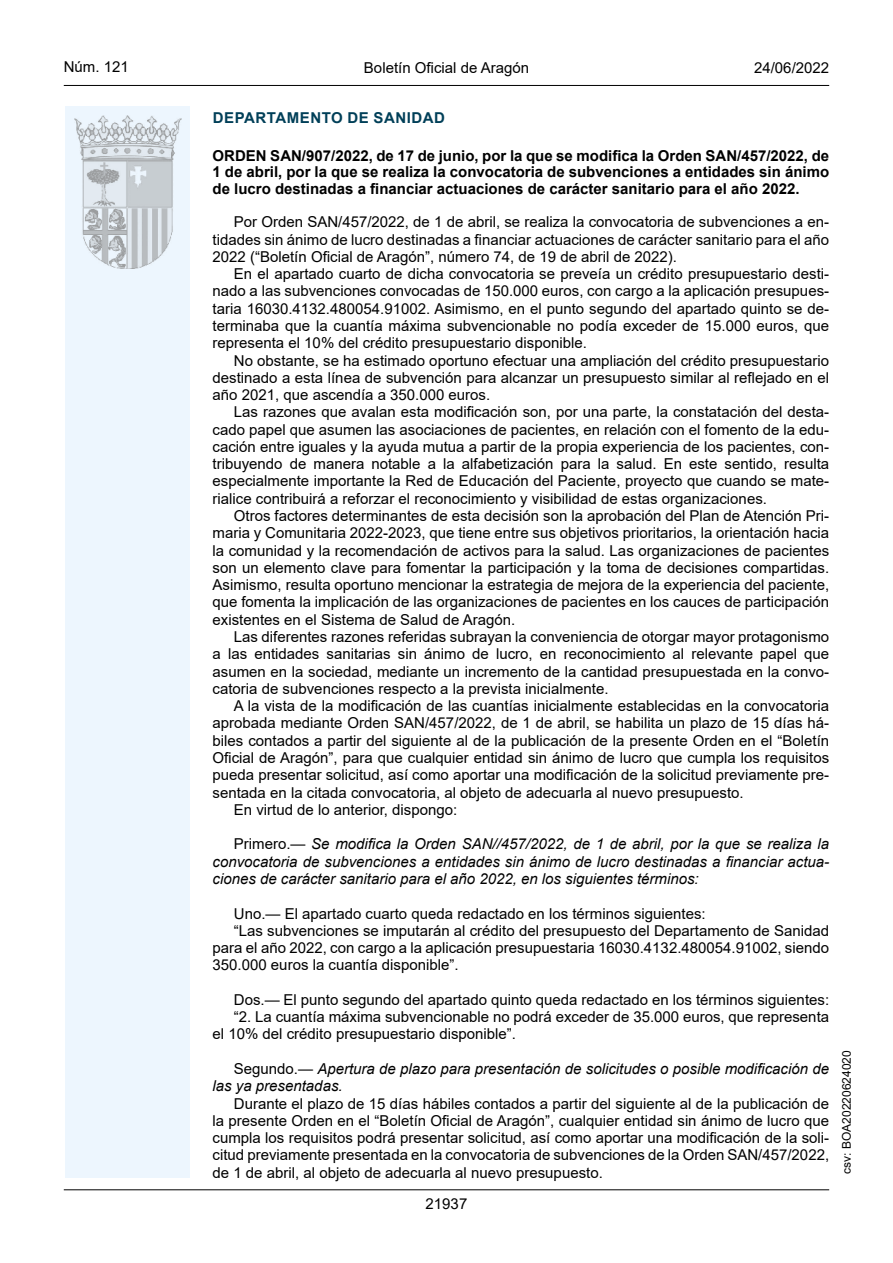
<style>
.page{position:relative;width:893px;height:1263px;background:#fff}
.page>*{position:absolute;margin:0;border:0;box-sizing:border-box;transform-origin:0 0}
.inicio_de_parrafo{font:15px/17.2px "Arial";color:#000;text-align:justify}
.inicio_de_parrafo-2{font:italic 15px/17.2px "Arial";color:#000;text-align:justify}
.Titulo_text{font:700 15px/16.5px "Arial";color:#000;text-align:justify}
.estilo_head-c{font:15px "Arial";color:#000}
.emisor_text{font:15px "Arial Bold MT2";letter-spacing:.035em;color:#003f58}
.estilo_head-d{font:15px "Arial MT2";color:#000}
.estilo_head-i{font:15px "Arial MT2";color:#000}
.numero_pagina{font:15px "Arial MT2";color:#000}
.estilo_head-i-2{font:12px "Arial MT2";color:#000}
.s1{font-style:normal}
</style>
<div class="page">
<div style="left:65px;top:106px;width:125px;height:1072px;background:#edf6fe"></div>
<img style="left:75px;top:115px;width:106px;height:153px">
<hr style="left:64px;top:85px;width:765px;height:1px;background:#000">
<hr style="left:64px;top:1189px;width:765px;height:1px;background:#000">
<p class="estilo_head-i" style="left:64px;top:57px;width:67px">Núm. 121</p>
<p class="estilo_head-c" style="left:364px;top:57px;width:167px">Boletín Oficial de Aragón</p>
<p class="estilo_head-d" style="left:754px;top:57px;width:77px">24/06/2022</p>
<h5 class="emisor_text" style="left:213px;top:107px;width:234px">DEPARTAMENTO DE SANIDAD</h5>
<p class="Titulo_text" style="left:213px;top:147px;width:618px">ORDEN SAN/907/2022, de 17 de junio, por la que se modifica la Orden SAN/457/2022, de 1 de abril, por la que se realiza la convocatoria de subvenciones a entidades sin ánimo de lucro destinadas a financiar actuaciones de carácter sanitario para el año 2022.</p>
<p class="inicio_de_parrafo" style="left:213px;top:213px;width:618px;text-indent:21px">Por Orden SAN/457/2022, de 1 de abril, se realiza la convocatoria de subvenciones a en&shy;tidades sin ánimo de lucro destinadas a financiar actuaciones de carácter sanitario para el año 2022 (“Boletín Oficial de Aragón”, número 74, de 19 de abril de 2022).</p>
<p class="inicio_de_parrafo" style="left:213px;top:265px;width:618px;text-indent:21px">En el apartado cuarto de dicha convocatoria se preveía un crédito presupuestario desti&shy;nado a las subvenciones convocadas de 150.000 euros, con cargo a la aplicación presupues&shy;taria 16030.4132.480054.91002. Asimismo, en el punto segundo del apartado quinto se de&shy;terminaba que la cuantía máxima subvencionable no podía exceder de 15.000 euros, que representa el 10% del crédito presupuestario disponible.</p>
<p class="inicio_de_parrafo" style="left:213px;top:351px;width:618px;text-indent:21px">No obstante, se ha estimado oportuno efectuar una ampliación del crédito presupuestario destinado a esta línea de subvención para alcanzar un presupuesto similar al reflejado en el año 2021, que ascendía a 350.000 euros.</p>
<p class="inicio_de_parrafo" style="left:213px;top:403px;width:618px;text-indent:21px">Las razones que avalan esta modificación son, por una parte, la constatación del desta&shy;cado papel que asumen las asociaciones de pacientes, en relación con el fomento de la edu&shy;cación entre iguales y la ayuda mutua a partir de la propia experiencia de los pacientes, con&shy;tribuyendo de manera notable a la alfabetización para la salud. En este sentido, resulta especialmente importante la Red de Educación del Paciente, proyecto que cuando se mate&shy;rialice contribuirá a reforzar el reconocimiento y visibilidad de estas organizaciones.</p>
<p class="inicio_de_parrafo" style="left:213px;top:507px;width:618px;text-indent:21px">Otros factores determinantes de esta decisión son la aprobación del Plan de Atención Pri&shy;maria y Comunitaria 2022-2023, que tiene entre sus objetivos prioritarios, la orientación hacia la comunidad y la recomendación de activos para la salud. Las organizaciones de pacientes son un elemento clave para fomentar la participación y la toma de decisiones compartidas.<br>Asimismo, resulta oportuno mencionar la estrategia de mejora de la experiencia del paciente, que fomenta la implicación de las organizaciones de pacientes en los cauces de participación existentes en el Sistema de Salud de Aragón.</p>
<p class="inicio_de_parrafo" style="left:213px;top:628px;width:618px;text-indent:21px">Las diferentes razones referidas subrayan la conveniencia de otorgar mayor protagonismo a las entidades sanitarias sin ánimo de lucro, en reconocimiento al relevante papel que asumen en la sociedad, mediante un incremento de la cantidad presupuestada en la convo&shy;catoria de subvenciones respecto a la prevista inicialmente.</p>
<p class="inicio_de_parrafo" style="left:213px;top:697px;width:618px;text-indent:21px">A la vista de la modificación de las cuantías inicialmente establecidas en la convocatoria aprobada mediante Orden SAN/457/2022, de 1 de abril, se habilita un plazo de 15 días há&shy;biles contados a partir del siguiente al de la publicación de la presente Orden en el “Boletín Oficial de Aragón”, para que cualquier entidad sin ánimo de lucro que cumpla los requisitos pueda presentar solicitud, así como aportar una modificación de la solicitud previamente pre&shy;sentada en la citada convocatoria, al objeto de adecuarla al nuevo presupuesto.</p>
<p class="inicio_de_parrafo" style="left:234px;top:801px;width:225px">En virtud de lo anterior, dispongo:</p>
<p class="inicio_de_parrafo-2" style="left:213px;top:836px;width:618px;text-indent:21px"><span class="s1">Primero.—</span> Se modifica la Orden SAN//457/2022, de 1 de abril, por la que se realiza la convocatoria de subvenciones a entidades sin ánimo de lucro destinadas a financiar actua&shy;ciones de carácter sanitario para el año 2022, en los siguientes términos:</p>
<p class="inicio_de_parrafo" style="left:234px;top:904px;width:473px">Uno.— El apartado cuarto queda redactado en los términos siguientes:</p>
<p class="inicio_de_parrafo" style="left:213px;top:922px;width:618px;text-indent:21px">“Las subvenciones se imputarán al crédito del presupuesto del Departamento de Sanidad para el año 2022, con cargo a la aplicación presupuestaria 16030.4132.480054.91002, siendo 350.000 euros la cuantía disponible”.</p>
<p class="inicio_de_parrafo" style="left:234px;top:991px;width:597px">Dos.— El punto segundo del apartado quinto queda redactado en los términos siguientes:</p>
<p class="inicio_de_parrafo" style="left:213px;top:1008px;width:618px;text-indent:21px">“2. La cuantía máxima subvencionable no podrá exceder de 35.000 euros, que representa el 10% del crédito presupuestario disponible”.</p>
<p class="inicio_de_parrafo-2" style="left:213px;top:1060px;width:618px;text-indent:21px"><span class="s1">Segundo.—</span> Apertura de plazo para presentación de solicitudes o posible modificación de las ya presentadas.</p>
<p class="inicio_de_parrafo" style="left:213px;top:1094px;width:618px;text-indent:21px">Durante el plazo de 15 días hábiles contados a partir del siguiente al de la publicación de la presente Orden en el “Boletín Oficial de Aragón”, cualquier entidad sin ánimo de lucro que cumpla los requisitos podrá presentar solicitud, así como aportar una modificación de la soli&shy;citud previamente presentada en la convocatoria de subvenciones de la Orden SAN/457/2022, de 1 de abril, al objeto de adecuarla al nuevo presupuesto.</p>
<p class="numero_pagina" style="left:426px;top:1193px;width:43px">21937</p>
<p class="estilo_head-i-2" style="left:838px;top:1174px;width:125px;rotate:-90deg">csv: BOA20220624020</p>
</div>
